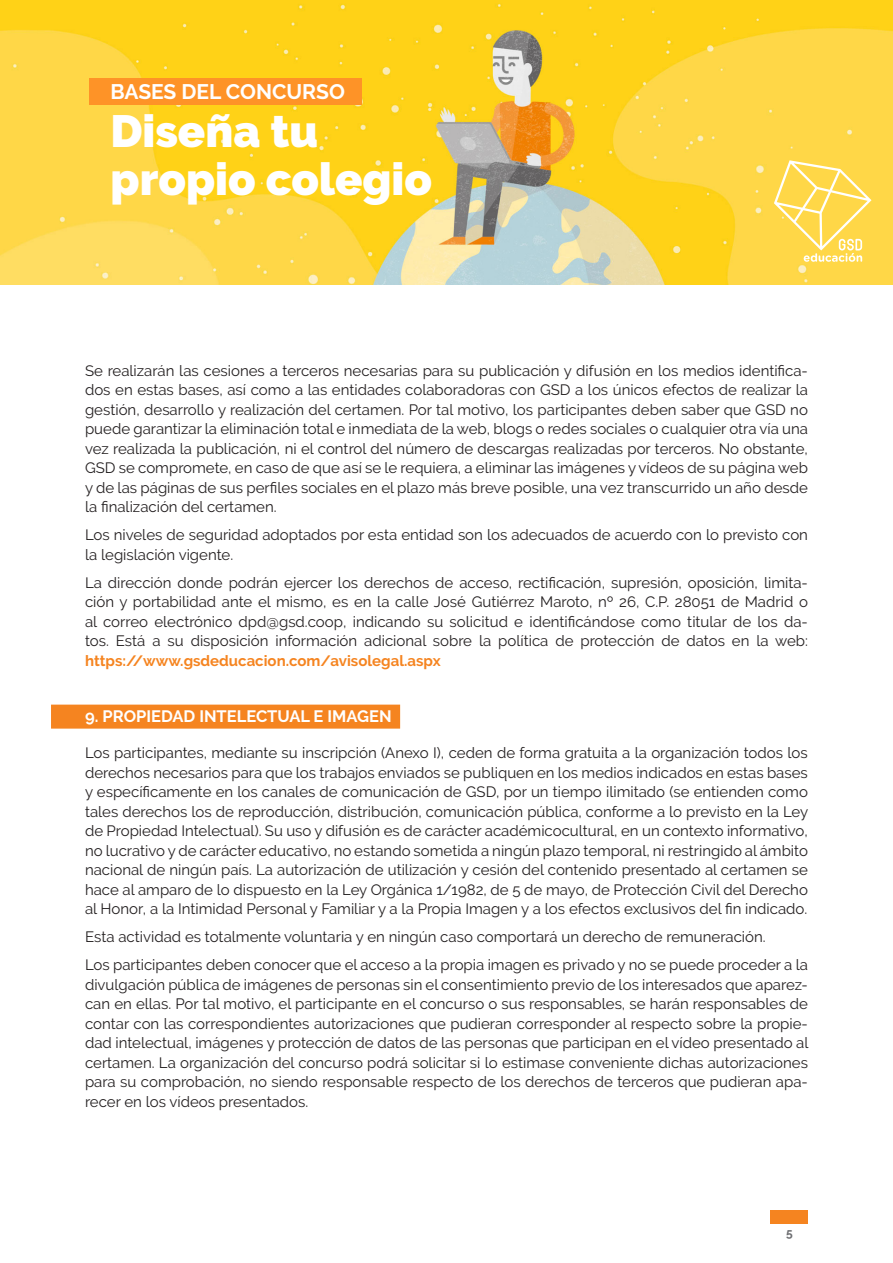
<style>
.page{position:relative;width:893px;height:1263px;background:#fff}
.page>*{position:absolute;margin:0;border:0;box-sizing:border-box;transform-origin:0 0}
.t1{font:900 45px/48px "Raleway";color:#fff}
.t2{font:700 21px "Raleway";color:#fff}
.Títulos{font:700 16.5px "Raleway";color:#fff}
.texto_corrido{font:15px/19.5px "Raleway";color:#231f20;text-align:justify}
.t3{font:700 12px "Raleway";color:#6c6d70}
.s1{font-weight:700;color:#f58420}
</style>
<div class="page">
<img style="left:0;top:0;width:893px;height:285px">
<div style="left:89px;top:79px;width:272px;height:26px;background:#fe9327"></div>
<div style="left:771px;top:1210px;width:37px;height:14px;background:#f58420"></div>
<svg style="left:774px;top:160px;width:97px;height:102px;background:#fedd63"></svg>
<div style="left:51px;top:705px;width:349px;height:24px;background:#f58420"></div>
<h2 class="t2" style="left:111px;top:79px;width:236px">BASES DEL CONCURSO</h2>
<h1 class="t1" style="left:111px;top:107px;width:323px">Diseña tu propio colegio</h1>
<p class="texto_corrido" style="left:85px;top:360px;width:724px">Se realizarán las cesiones a terceros necesarias para su publicación y difusión en los medios identifica&shy;dos en estas bases, así como a las entidades colaboradoras con GSD a los únicos efectos de realizar la gestión, desarrollo y realización del certamen. Por tal motivo, los participantes deben saber que GSD no puede garantizar la eliminación total e inmediata de la web, blogs o redes sociales o cualquier otra vía una vez realizada la publicación, ni el control del número de descargas realizadas por terceros. No obstante, GSD se compromete, en caso de que así se le requiera, a eliminar las imágenes y vídeos de su página web y de las páginas de sus perfiles sociales en el plazo más breve posible, una vez transcurrido un año desde la finalización del certamen.</p>
<p class="texto_corrido" style="left:85px;top:525px;width:724px">Los niveles de seguridad adoptados por esta entidad son los adecuados de acuerdo con lo previsto con la legislación vigente.</p>
<p class="texto_corrido" style="left:85px;top:572px;width:724px">La dirección donde podrán ejercer los derechos de acceso, rectificación, supresión, oposición, limita&shy;ción y portabilidad ante el mismo, es en la calle José Gutiérrez Maroto, nº 26, C.P. 28051 de Madrid o al correo electrónico dpd@gsd.coop, indicando su solicitud e identificándose como titular de los da&shy;tos. Está a su disposición información adicional sobre la política de protección de datos en la web: <span class="s1">https://www.gsdeducacion.com/avisolegal.aspx</span></p>
<p class="Títulos" style="left:85px;top:706px;width:308px">9. PROPIEDAD INTELECTUAL E IMAGEN</p>
<p class="texto_corrido" style="left:85px;top:743px;width:725px">Los participantes, mediante su inscripción (Anexo I), ceden de forma gratuita a la organización todos los derechos necesarios para que los trabajos enviados se publiquen en los medios indicados en estas bases y específicamente en los canales de comunicación de GSD, por un tiempo ilimitado (se entienden como tales derechos los de reproducción, distribución, comunicación pública, conforme a lo previsto en la Ley de Propiedad Intelectual). Su uso y difusión es de carácter académicocultural, en un contexto informativo, no lucrativo y de carácter educativo, no estando sometida a ningún plazo temporal, ni restringido al ámbito nacional de ningún país. La autorización de utilización y cesión del contenido presentado al certamen se hace al amparo de lo dispuesto en la Ley Orgánica 1/1982, de 5 de mayo, de Protección Civil del Derecho al Honor, a la Intimidad Personal y Familiar y a la Propia Imagen y a los efectos exclusivos del fin indicado.</p>
<p class="texto_corrido" style="left:85px;top:927px;width:682px">Esta actividad es totalmente voluntaria y en ningún caso comportará un derecho de remuneración.</p>
<p class="texto_corrido" style="left:85px;top:955px;width:725px">Los participantes deben conocer que el acceso a la propia imagen es privado y no se puede proceder a la divulgación pública de imágenes de personas sin el consentimiento previo de los interesados que aparez&shy;can en ellas. Por tal motivo, el participante en el concurso o sus responsables, se harán responsables de contar con las correspondientes autorizaciones que pudieran corresponder al respecto sobre la propie&shy;dad intelectual, imágenes y protección de datos de las personas que participan en el vídeo presentado al certamen. La organización del concurso podrá solicitar si lo estimase conveniente dichas autorizaciones para su comprobación, no siendo responsable respecto de los derechos de terceros que pudieran apa&shy;recer en los vídeos presentados.</p>
<p class="t3" style="left:786px;top:1226px;width:8px">5</p>
</div>
